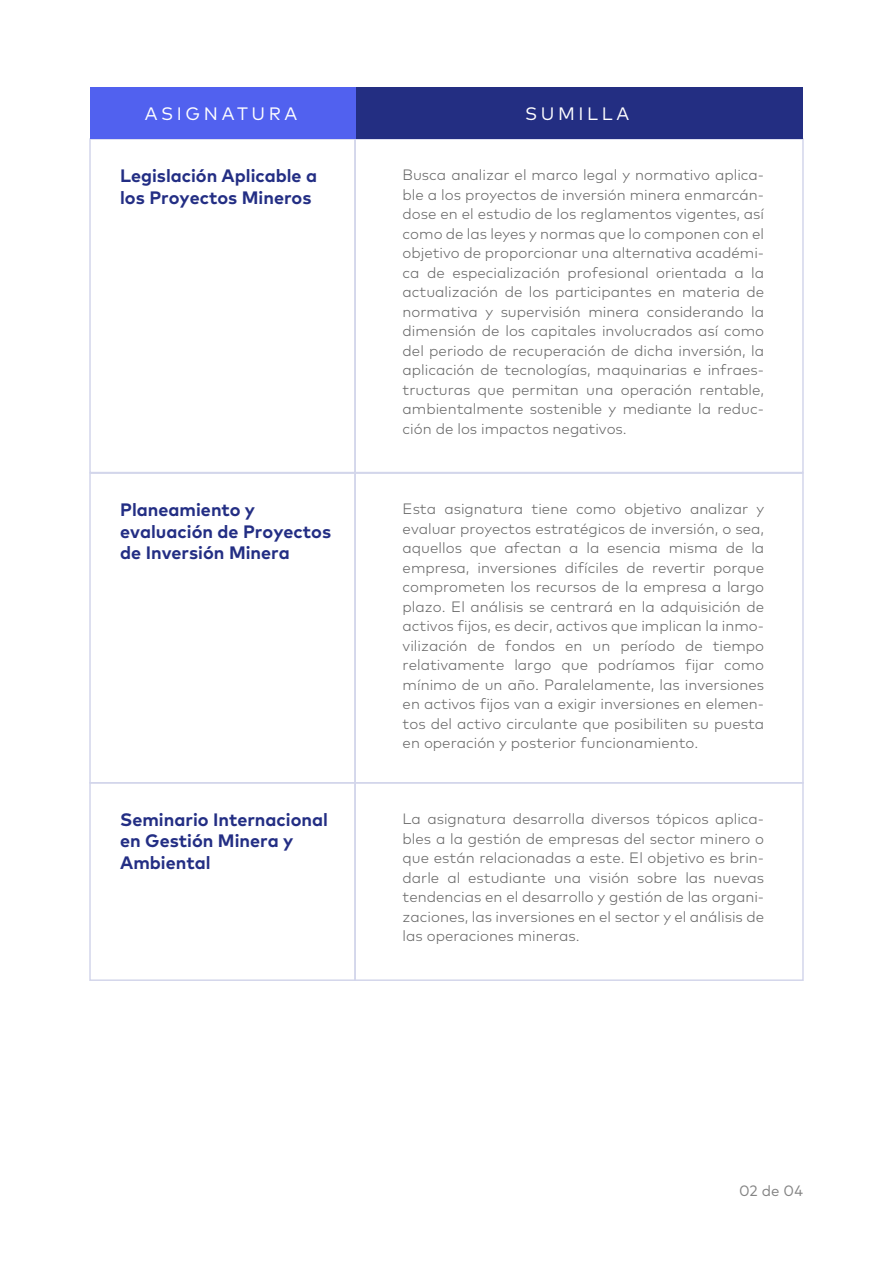
<style>
.page{position:relative;width:893px;height:1263px;background:#fff}
.page>*{position:absolute;margin:0;border:0;box-sizing:border-box;transform-origin:0 0}
.t1{font:700 18px/21.6px "Mark Pro";color:#232e84}
.t2{font:18px "Mark Pro";letter-spacing:.2em;color:#fff}
.t3{font:300 15px/19.5px "Mark Pro";color:#666;text-align:justify}
.t4{font:15px "Mark Pro";color:#848484}
</style>
<div class="page">
<div style="left:354px;top:138px;width:450px;height:335px;border:2px solid #d3d6eb"></div>
<div style="left:89px;top:138px;width:267px;height:335px;border:2px solid #d3d6eb"></div>
<div style="left:355px;top:87px;width:448px;height:51px;background:#232e82"></div>
<div style="left:90px;top:87px;width:265px;height:51px;background:#5161ef"></div>
<div style="left:354px;top:472px;width:450px;height:311px;border:2px solid #d3d6eb"></div>
<div style="left:89px;top:472px;width:267px;height:311px;border:2px solid #d3d6eb"></div>
<div style="left:354px;top:782px;width:450px;height:199px;border:2px solid #d3d6eb"></div>
<div style="left:89px;top:782px;width:267px;height:199px;border:2px solid #d3d6eb"></div>
<p class="t2" style="left:145px;top:100px;width:154px">ASIGNATURA</p>
<p class="t2" style="left:525px;top:100px;width:106px">SUMILLA</p>
<p class="t1" style="left:120px;top:163px;width:198px">Legislación Aplicable a los Proyectos Mineros</p>
<p class="t3" style="left:403px;top:164px;width:363px">Busca analizar el marco legal y normativo aplica&shy;ble a los proyectos de inversión minera enmarcán&shy;dose en el estudio de los reglamentos vigentes, así como de las leyes y normas que lo componen con el objetivo de proporcionar una alternativa académi&shy;ca de especialización profesional orientada a la actualización de los participantes en materia de normativa y supervisión minera considerando la dimensión de los capitales involucrados así como del periodo de recuperación de dicha inversión, la aplicación de tecnologías, maquinarias e infraes&shy;tructuras que permitan una operación rentable, ambientalmente sostenible y mediante la reduc&shy;ción de los impactos negativos.</p>
<p class="t1" style="left:120px;top:497px;width:212px">Planeamiento y evaluación de Proyectos de Inversión Minera</p>
<p class="t3" style="left:403px;top:498px;width:363px">Esta asignatura tiene como objetivo analizar y evaluar proyectos estratégicos de inversión, o sea, aquellos que afectan a la esencia misma de la empresa, inversiones difíciles de revertir porque comprometen los recursos de la empresa a largo plazo. El análisis se centrará en la adquisición de activos fijos, es decir, activos que implican la inmo&shy;vilización de fondos en un período de tiempo relativamente largo que podríamos fijar como mínimo de un año. Paralelamente, las inversiones en activos fijos van a exigir inversiones en elemen&shy;tos del activo circulante que posibiliten su puesta en operación y posterior funcionamiento.</p>
<p class="t1" style="left:120px;top:807px;width:209px">Seminario Internacional en Gestión Minera y<br>Ambiental</p>
<p class="t3" style="left:403px;top:808px;width:363px">La asignatura desarrolla diversos tópicos aplica&shy;bles a la gestión de empresas del sector minero o que están relacionadas a este. El objetivo es brin&shy;darle al estudiante una visión sobre las nuevas tendencias en el desarrollo y gestión de las organi&shy;zaciones, las inversiones en el sector y el análisis de las operaciones mineras.</p>
<p class="t4" style="left:739px;top:1179px;width:65px">02 de 04</p>
</div>
